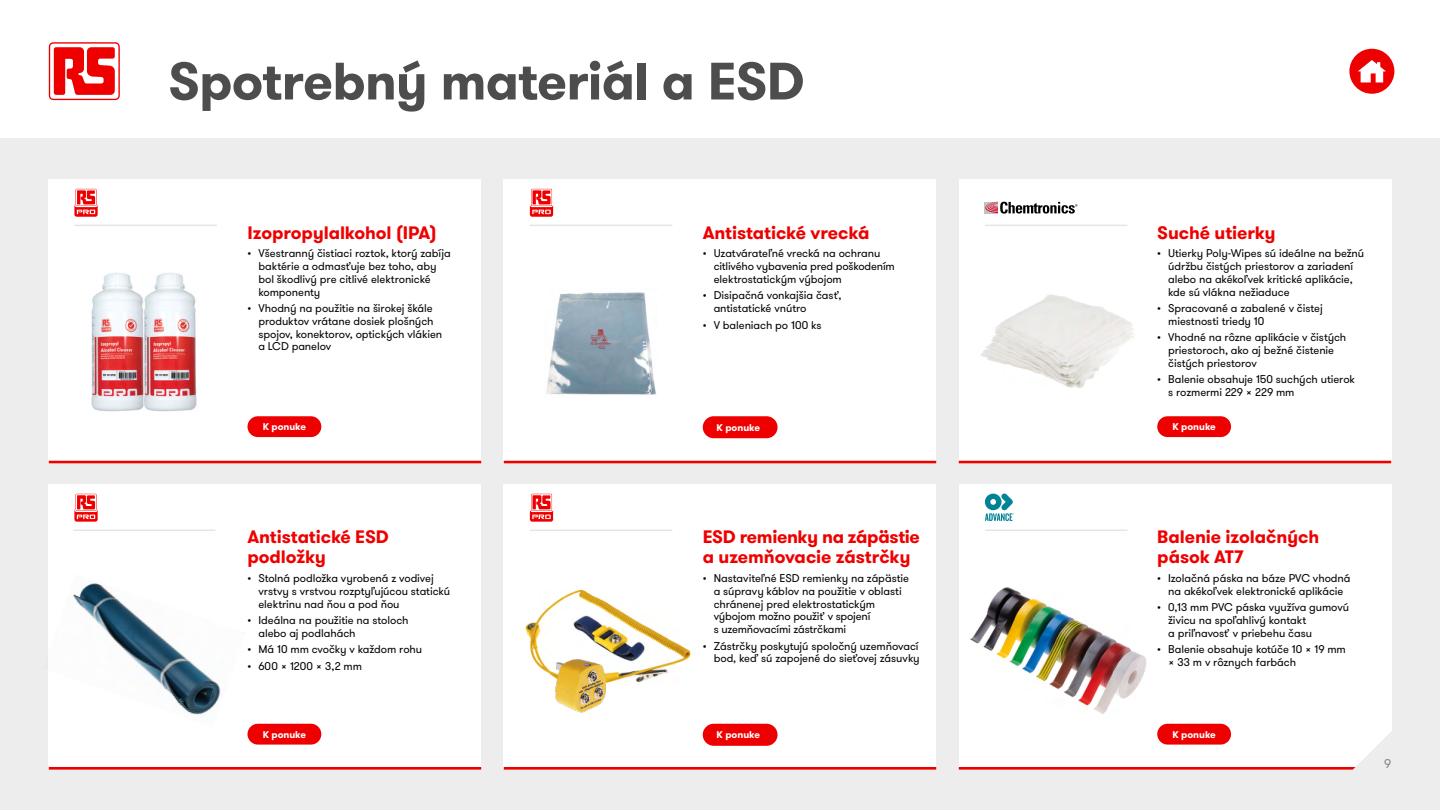
<style>
.page{position:relative;width:1440px;height:810px;background:#fff}
.page>*{position:absolute;margin:0;border:0;box-sizing:border-box;transform-origin:0 0}
.t1{font:700 52.5px "GT Walsheim";letter-spacing:-.02em;color:#4d4d4d}
.t2{font:700 18px/20.2px "GT Walsheim Pro";letter-spacing:-.005em;color:#ef0000}
.t3{font:12.75px "GT Walsheim Pro";color:#878787}
.t4{font:11.25px/12.8px "GT Walsheim Pro";letter-spacing:-.005em;color:#000}
.t5{font:700 9.75px "GT Walsheim";letter-spacing:-.005em;color:#fff}
</style>
<div class="page">
<div style="left:0;top:139px;width:1440px;height:671px;background:#ededed"></div>
<div style="left:959px;top:179px;width:432px;height:284px;background:#fff"></div>
<div style="left:959px;top:484px;width:432px;height:284px;background:#fff"></div>
<div style="left:49px;top:179px;width:432px;height:284px;background:#fff"></div>
<div style="left:49px;top:484px;width:432px;height:284px;background:#fff"></div>
<div style="left:504px;top:179px;width:432px;height:284px;background:#fff"></div>
<div style="left:504px;top:484px;width:432px;height:284px;background:#fff"></div>
<div style="left:45px;top:39px;width:78px;height:65px;background:linear-gradient(to right,#fff,#fff);border-radius:8px"></div>
<svg style="left:49px;top:42px;width:71px;height:58px"></svg>
<div style="left:50px;top:44px;width:68px;height:55px;background:#fff;border-radius:3px"></div>
<svg style="left:54px;top:47px;width:61px;height:48px"></svg>
<hr style="left:49px;top:767px;width:432px;height:3px;background:#ef0000">
<hr style="left:504px;top:767px;width:432px;height:3px;background:#ef0000">
<hr style="left:959px;top:767px;width:432px;height:3px;background:#ef0000">
<hr style="left:49px;top:461px;width:432px;height:2px;background:#ef0000">
<hr style="left:504px;top:461px;width:432px;height:2px;background:#ef0000">
<hr style="left:959px;top:461px;width:432px;height:2px;background:#ef0000">
<svg style="left:1349px;top:49px;width:45px;height:45px"></svg>
<svg style="left:1312px;top:682px;width:80px;height:88px"></svg>
<img style="left:92px;top:273px;width:105px;height:139px">
<img style="left:970px;top:587px;width:177px;height:127px">
<img style="left:980px;top:294px;width:155px;height:94px">
<img style="left:546px;top:292px;width:110px;height:103px">
<img style="left:48px;top:574px;width:197px;height:153px">
<img style="left:525px;top:589px;width:166px;height:102px">
<img style="left:556px;top:659px;width:49px;height:54px">
<div style="left:248px;top:416px;width:73px;height:21px;background:#ef0000;border-radius:10px"></div>
<div style="left:248px;top:724px;width:73px;height:21px;background:#ef0000;border-radius:10px"></div>
<div style="left:703px;top:416px;width:75px;height:22px;background:#ef0000;border-radius:11px"></div>
<div style="left:703px;top:724px;width:75px;height:22px;background:#ef0000;border-radius:11px"></div>
<div style="left:1157px;top:416px;width:74px;height:21px;background:#ef0000;border-radius:10px"></div>
<div style="left:1157px;top:724px;width:74px;height:21px;background:#ef0000;border-radius:10px"></div>
<div style="left:74px;top:188px;width:24px;height:19px;background:#fbc8c8;border-radius:2px"></div>
<div style="left:76px;top:189px;width:21px;height:17px;background:#f9b0b0"></div>
<svg style="left:76px;top:189px;width:20px;height:17px"></svg>
<svg style="left:74px;top:190px;width:24px;height:27px"></svg>
<svg style="left:530px;top:188px;width:23px;height:19px"></svg>
<svg style="left:531px;top:189px;width:21px;height:17px"></svg>
<svg style="left:530px;top:190px;width:23px;height:27px"></svg>
<svg style="left:530px;top:493px;width:23px;height:19px"></svg>
<svg style="left:531px;top:494px;width:21px;height:17px"></svg>
<svg style="left:530px;top:495px;width:23px;height:27px"></svg>
<div style="left:74px;top:493px;width:24px;height:19px;background:#fbc0c0;border-radius:2px"></div>
<div style="left:76px;top:494px;width:21px;height:17px;background:#f9a6a6"></div>
<svg style="left:76px;top:494px;width:20px;height:17px"></svg>
<svg style="left:74px;top:495px;width:24px;height:27px"></svg>
<hr style="left:74px;top:225px;width:143px;height:1px;background:#ccc">
<hr style="left:73px;top:530px;width:142px;height:1px;background:#ccc">
<hr style="left:530px;top:225px;width:142px;height:1px;background:#ccc">
<hr style="left:530px;top:530px;width:142px;height:1px;background:#ccc">
<hr style="left:985px;top:225px;width:142px;height:1px;background:#ccc">
<hr style="left:985px;top:530px;width:142px;height:1px;background:#ccc">
<svg style="left:984px;top:202px;width:93px;height:12px"></svg>
<svg style="left:985px;top:493px;width:29px;height:28px"></svg>
<p class="t1" style="left:168px;top:47px;width:638px">Spotrebný materiál a ESD</p>
<p class="t2" style="left:248px;top:222px;width:191px">Izopropylalkohol (IPA)</p>
<p class="t4" style="left:258px;top:247px;width:194px;text-indent:-11px">• Všestranný čistiaci roztok, ktorý zabíja baktérie a odmasťuje bez toho, aby bol škodlivý pre citlivé elektronické komponenty</p>
<p class="t4" style="left:258px;top:302px;width:185px;text-indent:-11px">• Vhodný na použitie na širokej škále produktov vrátane dosiek plošných spojov, konektorov, optických vlákien a LCD panelov</p>
<p class="t5" style="left:263px;top:421px;width:45px">K ponuke</p>
<p class="t2" style="left:248px;top:527px;width:143px">Antistatické ESD podložky</p>
<p class="t4" style="left:258px;top:572px;width:193px;text-indent:-11px">• Stolná podložka vyrobená z vodivej vrstvy s vrstvou rozptyľujúcou statickú elektrinu nad ňou a pod ňou</p>
<p class="t4" style="left:258px;top:614px;width:152px;text-indent:-11px">• Ideálna na použitie na stoloch alebo aj podlahách</p>
<p class="t4" style="left:248px;top:643px;width:176px">• Má 10 mm cvočky v každom rohu</p>
<p class="t4" style="left:248px;top:660px;width:116px">• 600 × 1200 × 3,2 mm</p>
<p class="t5" style="left:263px;top:728px;width:45px">K ponuke</p>
<p class="t2" style="left:703px;top:222px;width:168px">Antistatické vrecká</p>
<p class="t4" style="left:714px;top:247px;width:183px;text-indent:-11px">• Uzatvárateľné vrecká na ochranu citlivého vybavenia pred poškodením elektrostatickým výbojom</p>
<p class="t4" style="left:714px;top:289px;width:129px;text-indent:-11px">• Disipačná vonkajšia časť, antistatické vnútro</p>
<p class="t4" style="left:703px;top:318px;width:120px">• V baleniach po 100 ks</p>
<p class="t5" style="left:717px;top:421px;width:45px">K ponuke</p>
<p class="t2" style="left:703px;top:527px;width:219px">ESD remienky na zápästie a uzemňovacie zástrčky</p>
<p class="t4" style="left:714px;top:572px;width:197px;text-indent:-11px">• Nastaviteľné ESD remienky na zápästie a súpravy káblov na použitie v oblasti chránenej pred elektrostatickým výbojom možno použiť v spojení<br>s uzemňovacími zástrčkami</p>
<p class="t4" style="left:703px;top:639px;width:219px;text-align:right">• Zástrčky poskytujú spoločný uzemňovací bod, keď sú zapojené do sieťovej zásuvky</p>
<p class="t5" style="left:717px;top:729px;width:45px">K ponuke</p>
<p class="t2" style="left:1157px;top:222px;width:120px">Suché utierky</p>
<p class="t4" style="left:1168px;top:247px;width:198px;text-indent:-11px">• Utierky Poly-Wipes sú ideálne na bežnú údržbu čistých priestorov a zariadení alebo na akékoľvek kritické aplikácie, kde sú vlákna nežiaduce</p>
<p class="t4" style="left:1168px;top:302px;width:156px;text-indent:-11px">• Spracované a zabalené v čistej miestnosti triedy 10</p>
<p class="t4" style="left:1168px;top:331px;width:180px;text-indent:-11px">• Vhodné na rôzne aplikácie v čistých priestoroch, ako aj bežné čistenie čistých priestorov</p>
<p class="t4" style="left:1168px;top:373px;width:188px;text-indent:-11px">• Balenie obsahuje 150 suchých utierok s rozmermi 229 × 229 mm</p>
<p class="t5" style="left:1173px;top:421px;width:45px">K ponuke</p>
<p class="t2" style="left:1157px;top:527px;width:163px">Balenie izolačných pások AT7</p>
<p class="t4" style="left:1157px;top:572px;width:195px;text-align:center">• Izolačná páska na báze PVC vhodná na akékoľvek elektronické aplikácie</p>
<p class="t4" style="left:1168px;top:601px;width:183px;text-indent:-11px">• 0,13 mm PVC páska využíva gumovú živicu na spoľahlivý kontakt<br>a priľnavosť v priebehu času</p>
<p class="t4" style="left:1168px;top:643px;width:179px;text-indent:-11px">• Balenie obsahuje kotúče 10 × 19 mm × 33 m v rôznych farbách</p>
<p class="t5" style="left:1173px;top:728px;width:45px">K ponuke</p>
<p class="t3" style="left:1384px;top:756px;width:9px">9</p>
</div>
